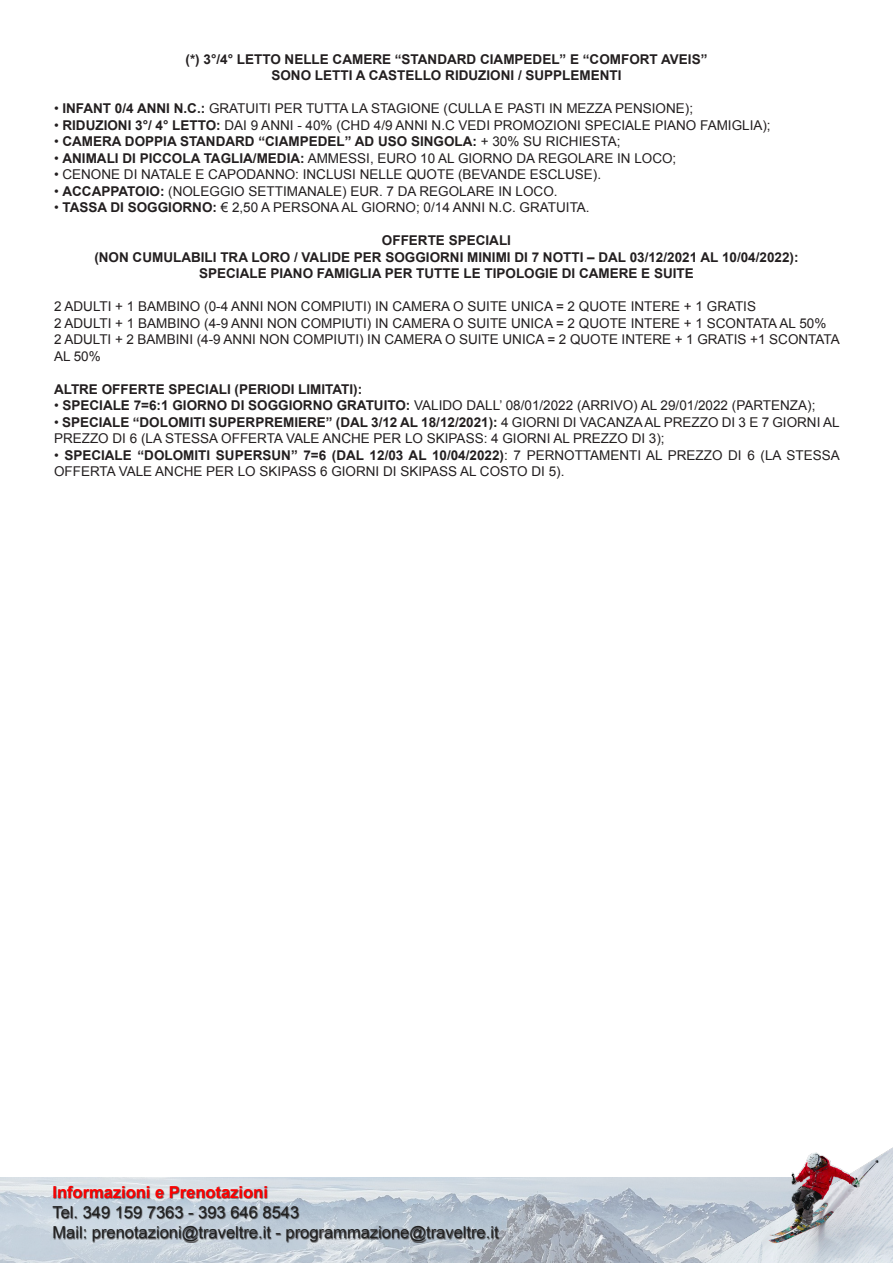
<style>
.page{position:relative;width:893px;height:1263px;background:#fff}
.page>*{position:absolute;margin:0;border:0;box-sizing:border-box;transform-origin:0 0}
.t1{font:16.5px "Arial";color:#202020}
.t2{font:700 16.5px "Arial";color:#f00}
.t3{font:13.5px/16.5px "Arial";color:#231f20}
.t4{font:700 13.5px "Arial";color:#231f20}
.s1{font-weight:700}
.s2{font-weight:400}
</style>
<div class="page">
<img style="left:0;top:1178px;width:705px;height:85px">
<img style="left:705px;top:1147px;width:188px;height:116px">
<div style="left:53px;top:1186px;width:447px;height:57px;background:#231f20;opacity:.75"></div>
<p class="t4" style="left:186px;top:50px;width:523px">(*) 3°/4° LETTO NELLE CAMERE “STANDARD CIAMPEDEL” E “COMFORT AVEIS”</p>
<p class="t4" style="left:271px;top:67px;width:352px">SONO LETTI A CASTELLO RIDUZIONI / SUPPLEMENTI</p>
<p class="t3" style="left:54px;top:100px;width:641px">• <span class="s1">INFANT 0/4 ANNI N.C.:</span> GRATUITI PER TUTTA LA STAGIONE (CULLA E PASTI IN MEZZA PENSIONE);</p>
<p class="t3" style="left:54px;top:117px;width:718px">• <span class="s1">RIDUZIONI 3°/ 4° LETTO:</span> DAI 9 ANNI - 40% (CHD 4/9 ANNI N.C VEDI PROMOZIONI SPECIALE PIANO FAMIGLIA);</p>
<p class="t4" style="left:54px;top:133px;width:568px"><span class="s2">•</span> CAMERA DOPPIA STANDARD “CIAMPEDEL” AD USO SINGOLA: <span class="s2">+ 30% SU RICHIESTA;</span></p>
<p class="t3" style="left:54px;top:150px;width:624px">• <span class="s1">ANIMALI DI PICCOLA TAGLIA/MEDIA:</span> AMMESSI, EURO 10 AL GIORNO DA REGOLARE IN LOCO;</p>
<p class="t3" style="left:54px;top:166px;width:549px">• CENONE DI NATALE E CAPODANNO: INCLUSI NELLE QUOTE (BEVANDE ESCLUSE).</p>
<p class="t3" style="left:54px;top:183px;width:505px">• <span class="s1">ACCAPPATOIO:</span> (NOLEGGIO SETTIMANALE) EUR. 7 DA REGOLARE IN LOCO.</p>
<p class="t3" style="left:54px;top:199px;width:537px">• <span class="s1">TASSA DI SOGGIORNO:</span> € 2,50 A PERSONA AL GIORNO; 0/14 ANNI N.C. GRATUITA.</p>
<p class="t4" style="left:382px;top:232px;width:131px">OFFERTE SPECIALI</p>
<p class="t4" style="left:94px;top:248px;width:706px">(NON CUMULABILI TRA LORO / VALIDE PER SOGGIORNI MINIMI DI 7 NOTTI – DAL 03/12/2021 AL 10/04/2022):</p>
<p class="t4" style="left:199px;top:265px;width:496px">SPECIALE PIANO FAMIGLIA PER TUTTE LE TIPOLOGIE DI CAMERE E SUITE</p>
<p class="t3" style="left:54px;top:298px;width:704px">2 ADULTI + 1 BAMBINO (0-4 ANNI NON COMPIUTI) IN CAMERA O SUITE UNICA = 2 QUOTE INTERE + 1 GRATIS</p>
<p class="t3" style="left:54px;top:315px;width:774px">2 ADULTI + 1 BAMBINO (4-9 ANNI NON COMPIUTI) IN CAMERA O SUITE UNICA = 2 QUOTE INTERE + 1 SCONTATA AL 50%</p>
<p class="t3" style="left:54px;top:331px;width:787px">2 ADULTI + 2 BAMBINI (4-9 ANNI NON COMPIUTI) IN CAMERA O SUITE UNICA = 2 QUOTE INTERE + 1 GRATIS +1 SCONTATA<br>AL 50%</p>
<p class="t4" style="left:54px;top:380px;width:310px">ALTRE OFFERTE SPECIALI (PERIODI LIMITATI):</p>
<p class="t3" style="left:54px;top:397px;width:763px">• <span class="s1">SPECIALE 7=6:1 GIORNO DI SOGGIORNO GRATUITO:</span> VALIDO DALL’ 08/01/2022 (ARRIVO) AL 29/01/2022 (PARTENZA);</p>
<p class="t3" style="left:54px;top:414px;width:787px">• <span class="s1">SPECIALE “DOLOMITI SUPERPREMIERE” (DAL 3/12 AL 18/12/2021):</span> 4 GIORNI DI VACANZA AL PREZZO DI 3 E 7 GIORNI AL<br>PREZZO DI 6 (LA STESSA OFFERTA VALE ANCHE PER LO SKIPASS: 4 GIORNI AL PREZZO DI 3);</p>
<p class="t3" style="left:54px;top:447px;width:787px">• <span class="s1">SPECIALE “DOLOMITI SUPERSUN” 7=6 (DAL 12/03 AL 10/04/2022)</span>: 7 PERNOTTAMENTI AL PREZZO DI 6 (LA STESSA<br>OFFERTA VALE ANCHE PER LO SKIPASS 6 GIORNI DI SKIPASS AL COSTO DI 5).</p>
<p class="t2" style="left:52px;top:1182px;width:217px">Informazioni e Prenotazioni</p>
<p class="t1" style="left:52px;top:1202px;width:248px">Tel. 349 159 7363 - 393 646 8543</p>
<p class="t1" style="left:52px;top:1221px;width:448px">Mail: prenotazioni@traveltre.it - programmazione@traveltre.it</p>
</div>
